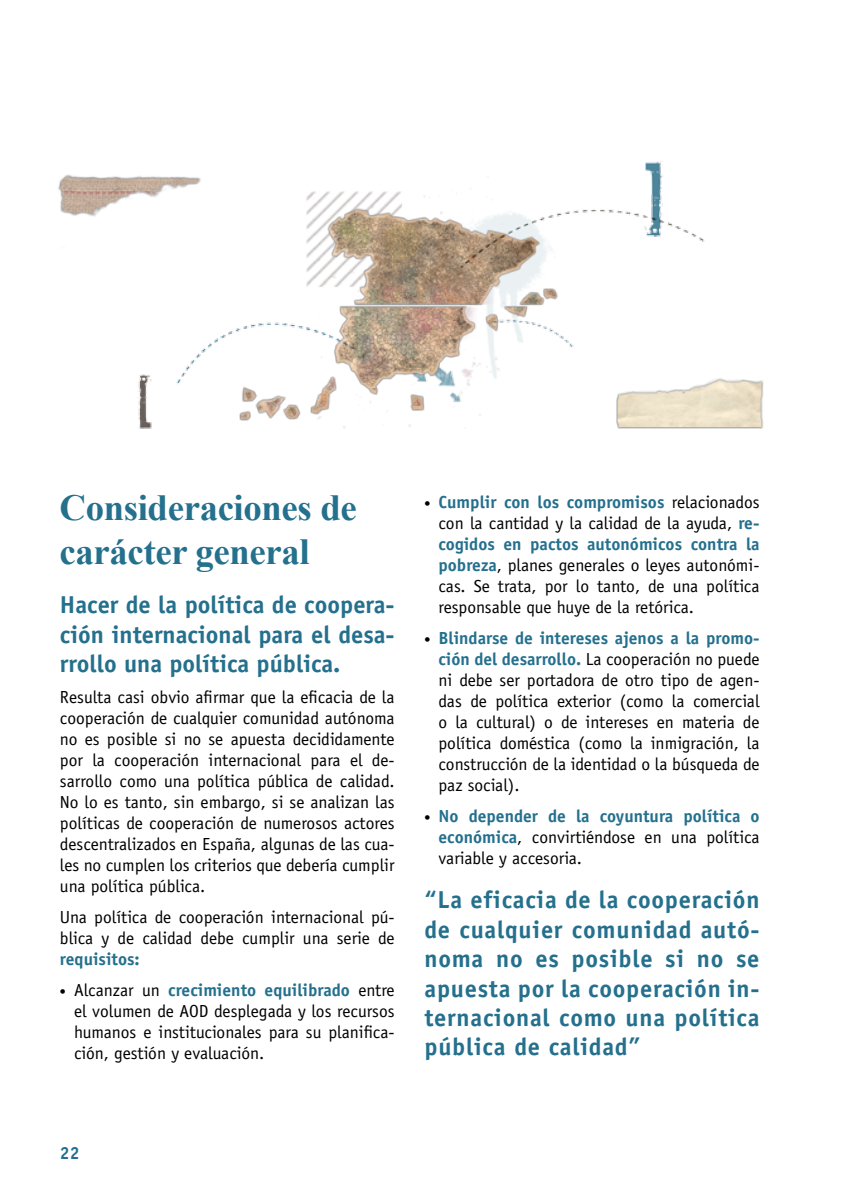
<style>
.page{position:relative;width:844px;height:1191px;background:#fff}
.page>*{position:absolute;margin:0;border:0;box-sizing:border-box;transform-origin:0 0}
.t1{font:700 36.75px/43.8px "Times New Roman";letter-spacing:-.01em;color:#24708d}
.t2{font:700 24.5px/29.4px "Officina Sans Std";letter-spacing:.015em;color:#24708d;text-align:justify}
.t3{font:17.5px/21px "Officina Sans Std";color:#000;text-align:justify}
.t4{font:700 17.5px "Officina Sans Std";color:#24708d}
.s1{font-family:"Myriad Pro";font-weight:700}
.s2{font-weight:700;color:#24708d}
</style>
<div class="page">
<img style="left:58px;top:161px;width:705px;height:268px">
<h1 class="t1" style="left:60px;top:485px;width:298px">Consideraciones de carácter general</h1>
<h2 class="t2" style="left:60px;top:590px;width:336px">Hacer de la política de coopera&shy;ción internacional para el desa&shy;rrollo una política pública.</h2>
<p class="t3" style="left:60px;top:686px;width:336px">Resulta casi obvio afirmar que la eficacia de la cooperación de cualquier comunidad autónoma no es posible si no se apuesta decididamente por la cooperación internacional para el de&shy;sarrollo como una política pública de calidad.<br>No lo es tanto, sin embargo, si se analizan las políticas de cooperación de numerosos actores descentralizados en España, algunas de las cua&shy;les no cumplen los criterios que debería cumplir una política pública.</p>
<p class="t3" style="left:60px;top:906px;width:336px">Una política de cooperación internacional pú&shy;blica y de calidad debe cumplir una serie de</p>
<p class="t4" style="left:60px;top:948px;width:81px">requisitos:</p>
<p class="t3" style="left:74px;top:979px;width:322px;text-indent:-14px"><span class="s1">•</span> Alcanzar un <span class="s2">crecimiento equilibrado</span> entre el volumen de AOD desplegada y los recursos humanos e institucionales para su planifica&shy;ción, gestión y evaluación.</p>
<p class="t3" style="left:438px;top:491px;width:322px;text-indent:-14px"><span class="s1">•</span> <span class="s2">Cumplir con los compromisos</span> relacionados con la cantidad y la calidad de la ayuda, <span class="s2">re&shy;cogidos en pactos autonómicos contra la pobreza</span>, planes generales o leyes autonómi&shy;cas. Se trata, por lo tanto, de una política responsable que huye de la retórica.</p>
<p class="t3" style="left:438px;top:627px;width:322px;text-indent:-14px"><span class="s1">•</span> <span class="s2">Blindarse de intereses ajenos a la promo&shy;ción del desarrollo.</span> La cooperación no puede ni debe ser portadora de otro tipo de agen&shy;das de política exterior (como la comercial o la cultural) o de intereses en materia de política doméstica (como la inmigración, la construcción de la identidad o la búsqueda de paz social).</p>
<p class="t3" style="left:438px;top:805px;width:322px;text-indent:-14px"><span class="s1">•</span> <span class="s2">No depender de la coyuntura política o económica</span>, convirtiéndose en una política variable y accesoria.</p>
<h2 class="t2" style="left:424px;top:885px;width:336px">“La eficacia de la cooperación de cualquier comunidad autó&shy;noma no es posible si no se apuesta por la cooperación in&shy;ternacional como una política pública de calidad”</h2>
<p class="t4" style="left:60px;top:1142px;width:21px">22</p>
</div>
